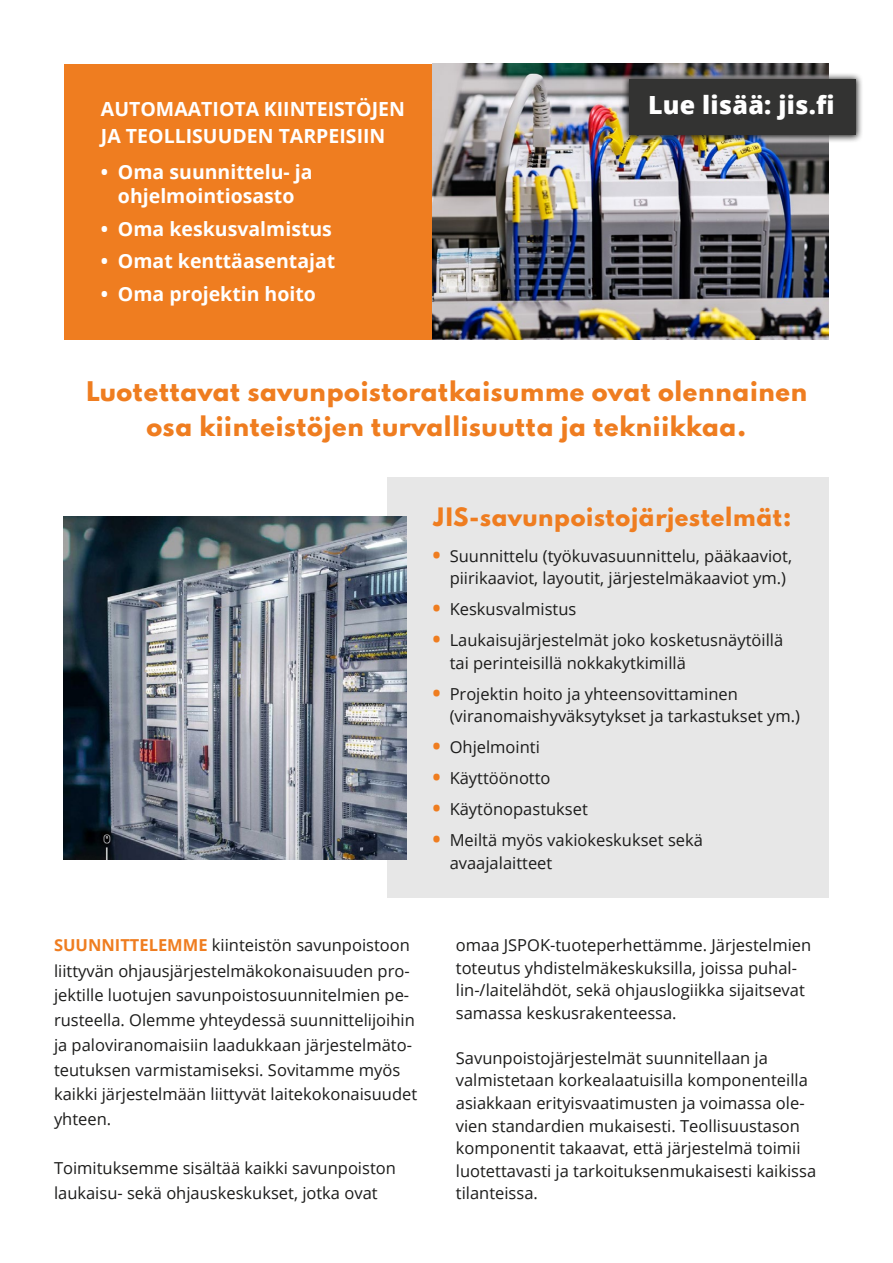
<style>
.page{position:relative;width:893px;height:1263px;background:#fff}
.page>*{position:absolute;margin:0;border:0;box-sizing:border-box;transform-origin:0 0}
.leipis{font:800 25.05px "Open Sans";letter-spacing:.01em;color:#fff}
._2_otsikko{font:800 24px/34.5px "Spartan";color:#ef7d20;text-align:center}
._2_otsikko-2{font:800 22.5px "Spartan";color:#ef7d20}
.luettelo{font:700 19.5px/24px "Open Sans";color:#fff;text-align:center}
.leipis-2{font:700 19.5px/27px "Open Sans";color:#fff}
.leipis-3{font:16.5px/22.5px "Open Sans";color:#1c1c1b}
.s1{font-weight:800;font-size:19.5px;color:#ef7d20}
.s2{font-weight:700;color:#ef7d20}
</style>
<div class="page">
<div style="left:387px;top:477px;width:442px;height:421px;background:#e7e7e7"></div>
<div style="left:64px;top:64px;width:369px;height:276px;background:#ef7d20"></div>
<img style="left:64px;top:516px;width:342px;height:343px">
<img style="left:433px;top:64px;width:396px;height:276px">
<img style="left:622px;top:72px;width:240px;height:71px">
<div style="left:629px;top:80px;width:227px;height:55px;background:#333332"></div>
<p class="leipis-2" style="left:101px;top:94px;width:306px">AUTOMAATIOTA KIINTEISTÖJEN<br>JA TEOLLISUUDEN TARPEISIIN</p>
<p class="luettelo" style="left:101px;top:160px;width:213px">• Oma suunnittelu- ja ohjelmointiosasto</p>
<p class="luettelo" style="left:101px;top:216px;width:233px">• Oma keskusvalmistus</p>
<p class="luettelo" style="left:101px;top:249px;width:236px">• Omat kenttäasentajat</p>
<p class="luettelo" style="left:101px;top:281px;width:217px">• Oma projektin hoito</p>
<p class="leipis" style="left:648px;top:86px;width:188px">Lue lisää: jis.fi</p>
<p class="_2_otsikko" style="left:85px;top:373px;width:724px">Luotettavat savunpoistoratkaisumme ovat olennainen osa kiinteistöjen turvallisuutta ja tekniikkaa.</p>
<p class="_2_otsikko-2" style="left:433px;top:500px;width:361px">JIS-savunpoistojärjestelmät:</p>
<p class="leipis-3" style="left:450px;top:544px;width:344px;text-indent:-17px"><span class="s1">•</span> Suunnittelu (työkuvasuunnittelu, pääkaaviot, piirikaaviot, layoutit, järjestelmäkaaviot ym.)</p>
<p class="leipis-3" style="left:433px;top:597px;width:145px"><span class="s1">•</span> Keskusvalmistus</p>
<p class="leipis-3" style="left:450px;top:628px;width:335px;text-indent:-17px"><span class="s1">•</span> Laukaisujärjestelmät joko kosketusnäytöillä tai perinteisillä nokkakytkimillä</p>
<p class="leipis-3" style="left:450px;top:682px;width:352px;text-indent:-17px"><span class="s1">•</span> Projektin hoito ja yhteensovittaminen (viranomaishyväksytykset ja tarkastukset ym.)</p>
<p class="leipis-3" style="left:433px;top:735px;width:109px"><span class="s1">•</span> Ohjelmointi</p>
<p class="leipis-3" style="left:433px;top:766px;width:119px"><span class="s1">•</span> Käyttöönotto</p>
<p class="leipis-3" style="left:433px;top:797px;width:157px"><span class="s1">•</span> Käytönopastukset</p>
<p class="leipis-3" style="left:450px;top:828px;width:255px;text-indent:-17px"><span class="s1">•</span> Meiltä myös vakiokeskukset sekä avaajalaitteet</p>
<p class="leipis-3" style="left:54px;top:932px;width:365px;line-height:24.9px"><span class="s2">SUUNNITTELEMME</span> kiinteistön savunpoistoon liittyvän ohjausjärjestelmäkokonaisuuden pro&shy;jektille luotujen savunpoistosuunnitelmien pe&shy;rusteella. Olemme yhteydessä suunnittelijoihin ja paloviranomaisiin laadukkaan järjestelmäto&shy;teutuksen varmistamiseksi. Sovitamme myös kaikki järjestelmään liittyvät laitekokonaisuudet yhteen.</p>
<p class="leipis-3" style="left:54px;top:1156px;width:343px;line-height:24.8px">Toimituksemme sisältää kaikki savunpoiston laukaisu- sekä ohjauskeskukset, jotka ovat</p>
<p class="leipis-3" style="left:456px;top:933px;width:357px">omaa JSPOK-tuoteperhettämme. Järjestelmien toteutus yhdistelmäkeskuksilla, joissa puhal&shy;lin-/laitelähdöt, sekä ohjauslogiikka sijaitsevat samassa keskusrakenteessa.</p>
<p class="leipis-3" style="left:456px;top:1046px;width:362px">Savunpoistojärjestelmät suunnitellaan ja valmistetaan korkealaatuisilla komponenteilla asiakkaan erityisvaatimusten ja voimassa ole&shy;vien standardien mukaisesti. Teollisuustason komponentit takaavat, että järjestelmä toimii luotettavasti ja tarkoituksenmukaisesti kaikissa tilanteissa.</p>
</div>
